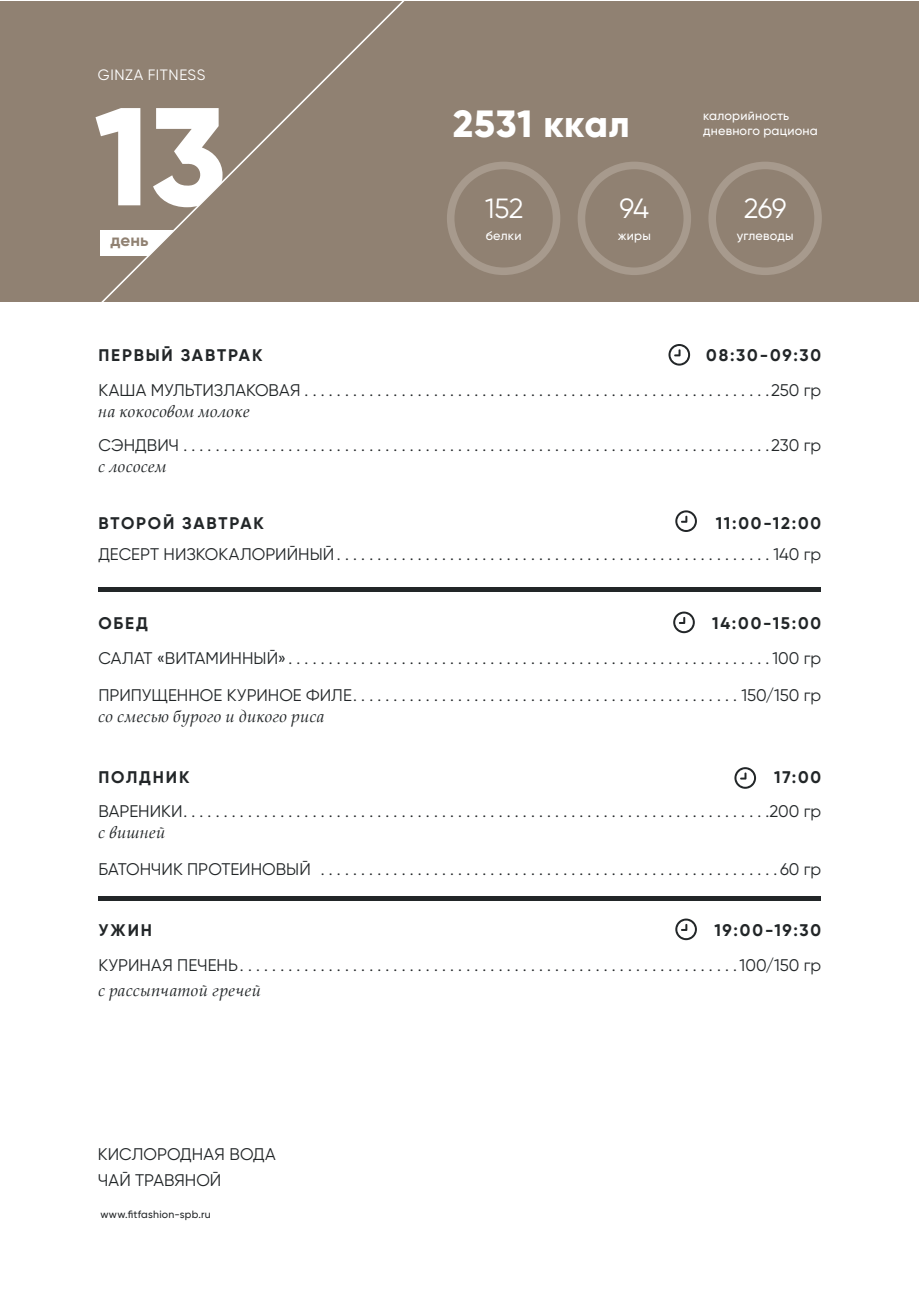
<style>
.page{position:relative;width:919px;height:1289px;background:#fff}
.page>*{position:absolute;margin:0;border:0;box-sizing:border-box;transform-origin:0 0}
.t1{font:800 138.9px "Gilroy";color:#fff}
.t2{font:800 37.95px "Gilroy";letter-spacing:.02em;color:#fff}
.t3{font:27.75px "Gilroy";letter-spacing:-.02em;color:#fff}
.t4{font:16.8px/25.2px "Gilroy";color:#222628}
.t5{font:700 16.8px "Gilroy";letter-spacing:.11em;color:#222628}
.t6{font:italic 16.8px "Book Antiqua";letter-spacing:.02em;color:#222628}
.t7{font:700 16.8px "Gilroy";color:#908172}
.t8{font:15px "Gilroy";letter-spacing:.035em;color:#fff}
.t9{font:500 12.6px/15.1px "Gilroy";letter-spacing:.015em;color:#fff}
.t10{font:500 10.5px "Gilroy";letter-spacing:.02em;color:#222527}
</style>
<div class="page">
<div style="left:0;top:1px;width:918px;height:300px;background:#908172"></div>
<svg style="left:447px;top:162px;width:113px;height:113px"></svg>
<svg style="left:578px;top:162px;width:113px;height:113px"></svg>
<svg style="left:708px;top:162px;width:113px;height:113px"></svg>
<svg style="left:83px;top:1px;width:329px;height:301px"></svg>
<svg style="left:101px;top:230px;width:86px;height:26px;fill:#fff"></svg>
<hr style="left:98px;top:588px;width:723px;height:4px;background:#222628">
<hr style="left:98px;top:896px;width:723px;height:4px;background:#222628">
<svg style="left:668px;top:344px;width:22px;height:21px"></svg>
<svg style="left:675px;top:510px;width:22px;height:22px"></svg>
<svg style="left:673px;top:611px;width:21px;height:22px"></svg>
<svg style="left:734px;top:767px;width:22px;height:21px"></svg>
<svg style="left:675px;top:918px;width:22px;height:22px"></svg>
<p class="t8" style="left:98px;top:65px;width:109px">GINZA FITNESS</p>
<h1 class="t1" style="left:94px;top:69px;width:134px">13</h1>
<p class="t7" style="left:110px;top:230px;width:39px">день</p>
<h2 class="t2" style="left:453px;top:100px;width:178px">2531 ккал</h2>
<p class="t9" style="left:703px;top:108px;width:116px">калорийность дневного рациона</p>
<h3 class="t3" style="left:485px;top:191px;width:40px">152</h3>
<h3 class="t3" style="left:619px;top:191px;width:31px">94</h3>
<h3 class="t3" style="left:743px;top:191px;width:44px">269</h3>
<p class="t9" style="left:485px;top:228px;width:37px">белки</p>
<p class="t9" style="left:618px;top:228px;width:34px">жиры</p>
<p class="t9" style="left:736px;top:228px;width:58px">углеводы</p>
<p class="t5" style="left:98px;top:344px;width:166px">ПЕРВЫЙ ЗАВТРАК</p>
<p class="t5" style="left:706px;top:344px;width:116px">08:30-09:30</p>
<p class="t4" style="left:98px;top:377px;width:724px">КАША МУЛЬТИЗЛАКОВАЯ . . . . . . . . . . . . . . . . . . . . . . . . . . . . . . . . . . . . . . . . . . . . . . . . . . . . . . . . . .250 гр</p>
<p class="t6" style="left:98px;top:399px;width:153px">на кокосовом молоке</p>
<p class="t4" style="left:98px;top:432px;width:724px">СЭНДВИЧ . . . . . . . . . . . . . . . . . . . . . . . . . . . . . . . . . . . . . . . . . . . . . . . . . . . . . . . . . . . . . . . . . . . . . . . . .230 гр</p>
<p class="t6" style="left:98px;top:454px;width:70px">с лососем</p>
<p class="t5" style="left:98px;top:513px;width:167px">ВТОРОЙ ЗАВТРАК</p>
<p class="t5" style="left:715px;top:513px;width:107px">11:00-12:00</p>
<p class="t4" style="left:98px;top:542px;width:724px">ДЕСЕРТ НИЗКОКАЛОРИЙНЫЙ . . . . . . . . . . . . . . . . . . . . . . . . . . . . . . . . . . . . . . . . . . . . . . . . . . . . . . 140 гр</p>
<p class="t5" style="left:98px;top:612px;width:51px">ОБЕД</p>
<p class="t5" style="left:712px;top:612px;width:111px">14:00-15:00</p>
<p class="t4" style="left:98px;top:645px;width:724px">САЛАТ «ВИТАМИННЫЙ» . . . . . . . . . . . . . . . . . . . . . . . . . . . . . . . . . . . . . . . . . . . . . . . . . . . . . . . . . . . . 100 гр</p>
<p class="t4" style="left:98px;top:682px;width:724px">ПРИПУЩЕННОЕ КУРИНОЕ ФИЛЕ. . . . . . . . . . . . . . . . . . . . . . . . . . . . . . . . . . . . . . . . . . . . . . . . 150/150 гр</p>
<p class="t6" style="left:98px;top:704px;width:227px">со смесью бурого и дикого риса</p>
<p class="t5" style="left:98px;top:766px;width:93px">ПОЛДНИК</p>
<p class="t5" style="left:774px;top:766px;width:49px">17:00</p>
<p class="t4" style="left:98px;top:798px;width:724px">ВАРЕНИКИ. . . . . . . . . . . . . . . . . . . . . . . . . . . . . . . . . . . . . . . . . . . . . . . . . . . . . . . . . . . . . . . . . . . . . . . . .200 гр</p>
<p class="t6" style="left:98px;top:820px;width:69px">с вишней</p>
<p class="t4" style="left:98px;top:856px;width:724px">БАТОНЧИК ПРОТЕИНОВЫЙ . . . . . . . . . . . . . . . . . . . . . . . . . . . . . . . . . . . . . . . . . . . . . . . . . . . . . . . . . 60 гр</p>
<p class="t5" style="left:98px;top:919px;width:55px">УЖИН</p>
<p class="t5" style="left:714px;top:919px;width:108px">19:00-19:30</p>
<p class="t4" style="left:98px;top:951px;width:724px">КУРИНАЯ ПЕЧЕНЬ. . . . . . . . . . . . . . . . . . . . . . . . . . . . . . . . . . . . . . . . . . . . . . . . . . . . . . . . . . . . . .100/150 гр</p>
<p class="t6" style="left:98px;top:978px;width:164px">с рассыпчатой гречей</p>
<p class="t4" style="left:98px;top:1141px;width:179px">КИСЛОРОДНАЯ ВОДА<br>ЧАЙ ТРАВЯНОЙ</p>
<p class="t10" style="left:100px;top:1207px;width:112px">www.fitfashion-spb.ru</p>
</div>
